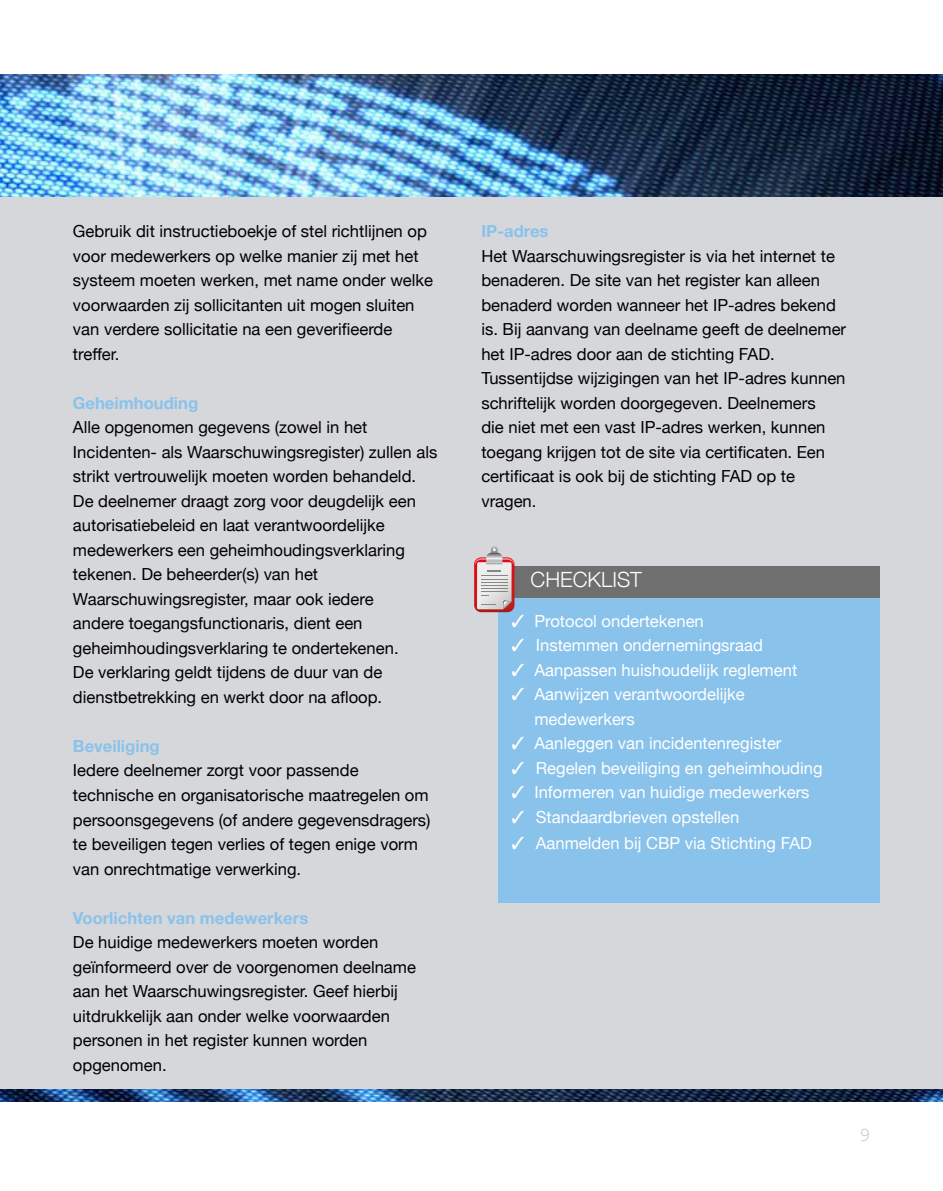
<style>
.page{position:relative;width:943px;height:1191px;background:#fff}
.page>*{position:absolute;margin:0;border:0;box-sizing:border-box;transform-origin:0 0}
.t1{font:300 21px "Helvetica Neue";color:#fff}
.t2{font:300 17.5px "Caecilia LT Std";color:#c5c7cb}
.t3{font:16.62px/24.5px "Helvetica Neue";color:#000}
.t4{font:16.62px/24.5px "Helvetica Neue";color:#fff}
.t5{font:700 16.62px "Helvetica Neue";color:#89c2eb}
</style>
<div class="page">
<img style="left:0;top:1088px;width:943px;height:13px">
<div style="left:0;top:98px;width:943px;height:990px;background:#d6d7da"></div>
<img style="left:0;top:74px;width:943px;height:123px">
<div style="left:498px;top:566px;width:382px;height:35px;background:#706f6f"></div>
<div style="left:498px;top:598px;width:382px;height:305px;background:#89c2eb"></div>
<svg style="left:474px;top:546px;width:40px;height:66px"></svg>
<p class="t3" style="left:73px;top:220px;width:361px">Gebruik dit instructieboekje of stel richtlijnen op voor medewerkers op welke manier zij met het systeem moeten werken, met name onder welke voorwaarden zij sollicitanten uit mogen sluiten van verdere sollicitatie na een geverifieerde treffer.</p>
<p class="t5" style="left:73px;top:390px;width:127px">Geheimhouding</p>
<p class="t3" style="left:73px;top:416px;width:366px">Alle opgenomen gegevens (zowel in het Incidenten- als Waarschuwingsregister) zullen als strikt vertrouwelijk moeten worden behandeld.<br>De deelnemer draagt zorg voor deugdelijk een autorisatiebeleid en laat verantwoordelijke medewerkers een geheimhoudingsverklaring tekenen. De beheerder(s) van het Waarschuwingsregister, maar ook iedere<br>andere toegangsfunctionaris, dient een geheimhoudingsverklaring te ondertekenen.<br>De verklaring geldt tijdens de duur van de dienstbetrekking en werkt door na afloop.</p>
<p class="t5" style="left:73px;top:733px;width:88px">Beveiliging</p>
<p class="t3" style="left:73px;top:759px;width:359px">Iedere deelnemer zorgt voor passende technische en organisatorische maatregelen om persoonsgegevens (of andere gegevensdragers) te beveiligen tegen verlies of tegen enige vorm van onrechtmatige verwerking.</p>
<p class="t5" style="left:73px;top:904px;width:237px">Voorlichten van medewerkers</p>
<p class="t3" style="left:73px;top:930px;width:344px">De huidige medewerkers moeten worden geïnformeerd over de voorgenomen deelname aan het Waarschuwingsregister. Geef hierbij uitdrukkelijk aan onder welke voorwaarden personen in het register kunnen worden opgenomen.</p>
<p class="t5" style="left:481px;top:218px;width:69px">IP-adres</p>
<p class="t3" style="left:481px;top:245px;width:366px">Het Waarschuwingsregister is via het internet te benaderen. De site van het register kan alleen benaderd worden wanneer het IP-adres bekend is. Bij aanvang van deelname geeft de deelnemer het IP-adres door aan de stichting FAD.<br>Tussentijdse wijzigingen van het IP-adres kunnen schriftelijk worden doorgegeven. Deelnemers<br>die niet met een vast IP-adres werken, kunnen toegang krijgen tot de site via certificaten. Een certificaat is ook bij de stichting FAD op te vragen.</p>
<p class="t1" style="left:530px;top:562px;width:113px">CHECKLIST</p>
<p class="t4" style="left:511px;top:609px;width:194px">✓ Protocol ondertekenen</p>
<p class="t4" style="left:511px;top:634px;width:253px">✓ Instemmen ondernemingsraad</p>
<p class="t4" style="left:511px;top:658px;width:287px">✓ Aanpassen huishoudelijk reglement</p>
<p class="t4" style="left:534px;top:683px;width:212px;text-indent:-23px">✓ Aanwijzen verantwoordelijke medewerkers</p>
<p class="t4" style="left:511px;top:732px;width:271px">✓ Aanleggen van incidentenregister</p>
<p class="t4" style="left:511px;top:756px;width:312px">✓ Regelen beveiliging en geheimhouding</p>
<p class="t4" style="left:511px;top:781px;width:299px">✓ Informeren van huidige medewerkers</p>
<p class="t4" style="left:511px;top:805px;width:229px">✓ Standaardbrieven opstellen</p>
<p class="t4" style="left:511px;top:832px;width:302px">✓ Aanmelden bij CBP via Stichting FAD</p>
<p class="t2" style="left:860px;top:1125px;width:11px">9</p>
</div>
